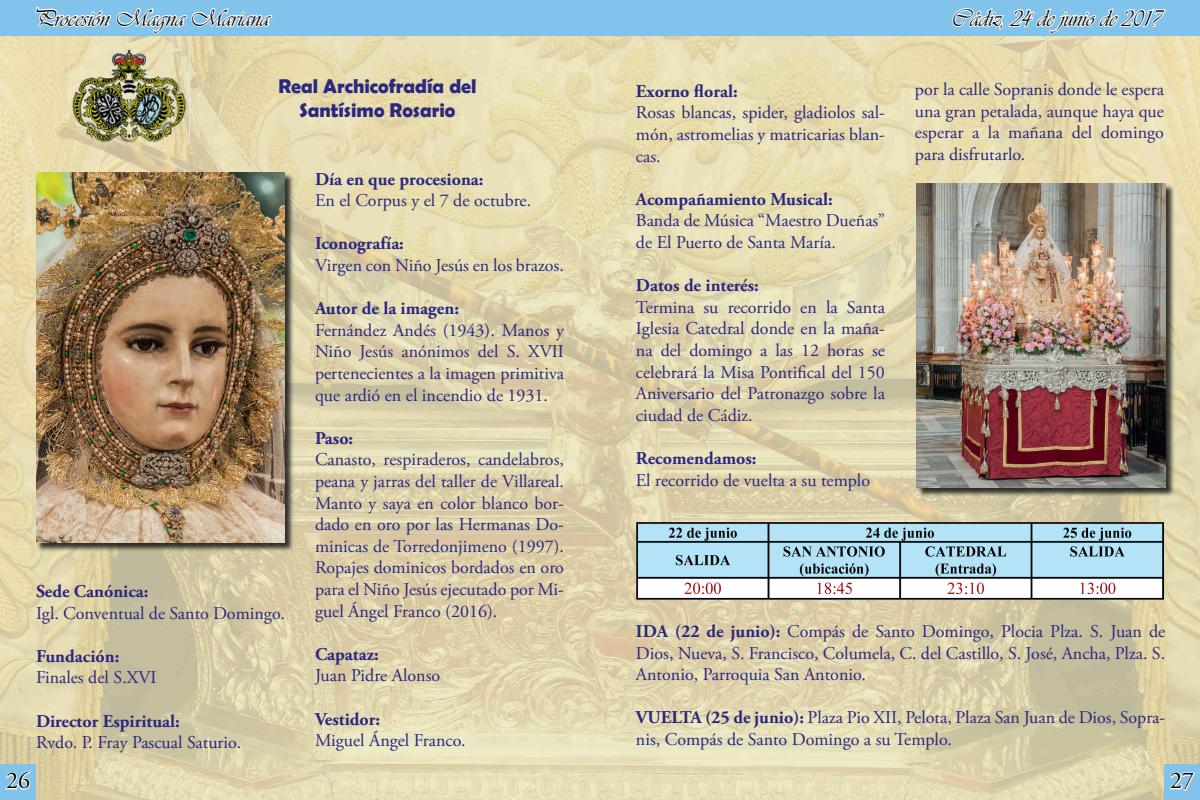
<style>
.page{position:relative;width:1200px;height:800px;background:#fff}
.page>*{position:absolute;margin:0;border:0;box-sizing:border-box;transform-origin:0 0}
.t1{font:24px "Vivaldi";color:#030505}
.t2{font:24px "Adobe Garamond Pro";color:#030505}
.t3{font:700 20px/24px "Berlin Sans FB Demi";color:#2a2880;text-align:center}
.t4{font:18px/21.6px "Adobe Garamond Pro";color:#2a2880;text-align:justify}
.t5{font:700 18px "Adobe Garamond Pro";color:#2a2880}
.s1{font-weight:700}
</style>
<div class="page">
<img style="left:0;top:36px;width:1200px;height:764px">
<img style="left:0;top:764px;width:36px;height:36px">
<img style="left:1164px;top:764px;width:36px;height:36px">
<svg style="left:4px;top:770px;width:27px;height:21px"></svg>
<svg style="left:1168px;top:771px;width:28px;height:21px"></svg>
<svg style="left:34px;top:2px;width:241px;height:57px"></svg>
<svg style="left:949px;top:5px;width:218px;height:42px"></svg>
<img style="left:63px;top:47px;width:127px;height:97px">
<img style="left:36px;top:173px;width:258px;height:379px">
<img style="left:36px;top:173px;width:249px;height:370px">
<img style="left:917px;top:184px;width:258px;height:313px">
<img style="left:916px;top:183px;width:249px;height:305px">
<img style="left:636px;top:523px;width:528px;height:77px">
<h1 class="t1" style="left:32px;top:4px;width:238px">Procesión Magna Mariana</h1>
<h1 class="t1" style="left:952px;top:4px;width:211px">Cádiz, 24 de junio de 2017</h1>
<p class="t3" style="left:278px;top:74px;width:200px">Real Archicofradía del<br>Santísimo Rosario</p>
<p class="t5" style="left:36px;top:581px;width:114px">Sede Canónica:</p>
<p class="t4" style="left:36px;top:603px;width:250px">Igl. Conventual de Santo Domingo.</p>
<p class="t5" style="left:36px;top:646px;width:85px">Fundación:</p>
<p class="t4" style="left:36px;top:668px;width:122px">Finales del S.XVI</p>
<p class="t5" style="left:36px;top:710px;width:145px">Director Espiritual:</p>
<p class="t4" style="left:36px;top:732px;width:207px">Rvdo. P. Fray Pascual Saturio.</p>
<p class="t5" style="left:315px;top:168px;width:170px">Día en que procesiona:</p>
<p class="t4" style="left:315px;top:190px;width:218px">En el Corpus y el 7 de octubre.</p>
<p class="t5" style="left:315px;top:233px;width:90px">Iconografía:</p>
<p class="t4" style="left:315px;top:255px;width:250px">Virgen con Niño Jesús en los brazos.</p>
<p class="t5" style="left:315px;top:298px;width:146px">Autor de la imagen:</p>
<p class="t4" style="left:315px;top:320px;width:251px">Fernández Andés (1943). Manos y Niño Jesús anónimos del S. XVII pertenecientes a la imagen primitiva que ardió en el incendio de 1931.</p>
<p class="t5" style="left:315px;top:428px;width:40px">Paso:</p>
<p class="t4" style="left:315px;top:450px;width:251px">Canasto, respiraderos, candelabros, peana y jarras del taller de Villareal.<br>Manto y saya en color blanco bor&shy;dado en oro por las Hermanas Do&shy;minicas de Torredonjimeno (1997).<br>Ropajes dominicos bordados en oro para el Niño Jesús ejecutado por Mi&shy;guel Ángel Franco (2016).</p>
<p class="t5" style="left:315px;top:644px;width:65px">Capataz:</p>
<p class="t4" style="left:315px;top:666px;width:127px">Juan Pidre Alonso</p>
<p class="t5" style="left:315px;top:708px;width:67px">Vestidor:</p>
<p class="t4" style="left:315px;top:730px;width:152px">Miguel Ángel Franco.</p>
<p class="t5" style="left:636px;top:81px;width:103px">Exorno floral:</p>
<p class="t4" style="left:636px;top:103px;width:251px">Rosas blancas, spider, gladiolos sal&shy;món, astromelias y matricarias blan&shy;cas.</p>
<p class="t5" style="left:636px;top:189px;width:198px">Acompañamiento Musical:</p>
<p class="t4" style="left:636px;top:211px;width:251px">Banda de Música “Maestro Dueñas” de El Puerto de Santa María.</p>
<p class="t5" style="left:636px;top:275px;width:124px">Datos de interés:</p>
<p class="t4" style="left:636px;top:297px;width:251px">Termina su recorrido en la Santa Iglesia Catedral donde en la maña&shy;na del domingo a las 12 horas se celebrará la Misa Pontifical del 150<br>Aniversario del Patronazgo sobre la ciudad de Cádiz.</p>
<p class="t5" style="left:636px;top:448px;width:122px">Recomendamos:</p>
<p class="t4" style="left:636px;top:470px;width:236px">El recorrido de vuelta a su templo</p>
<p class="t4" style="left:915px;top:79px;width:251px">por la calle Sopranis donde le espera una gran petalada, aunque haya que esperar a la mañana del domingo para disfrutarlo.</p>
<p class="t4" style="left:636px;top:621px;width:531px"><span class="s1">IDA (22 de junio):</span> Compás de Santo Domingo, Plocia Plza. S. Juan de Dios, Nueva, S. Francisco, Columela, C. del Castillo, S. José, Ancha, Plza. S.<br>Antonio, Parroquia San Antonio.</p>
<p class="t4" style="left:636px;top:708px;width:531px"><span class="s1">VUELTA (25 de junio):</span> Plaza Pio XII, Pelota, Plaza San Juan de Dios, Sopra&shy;nis, Compás de Santo Domingo a su Templo.</p>
<h1 class="t2" style="left:6px;top:766px;width:25px">26</h1>
<h1 class="t2" style="left:1170px;top:766px;width:25px">27</h1>
</div>
